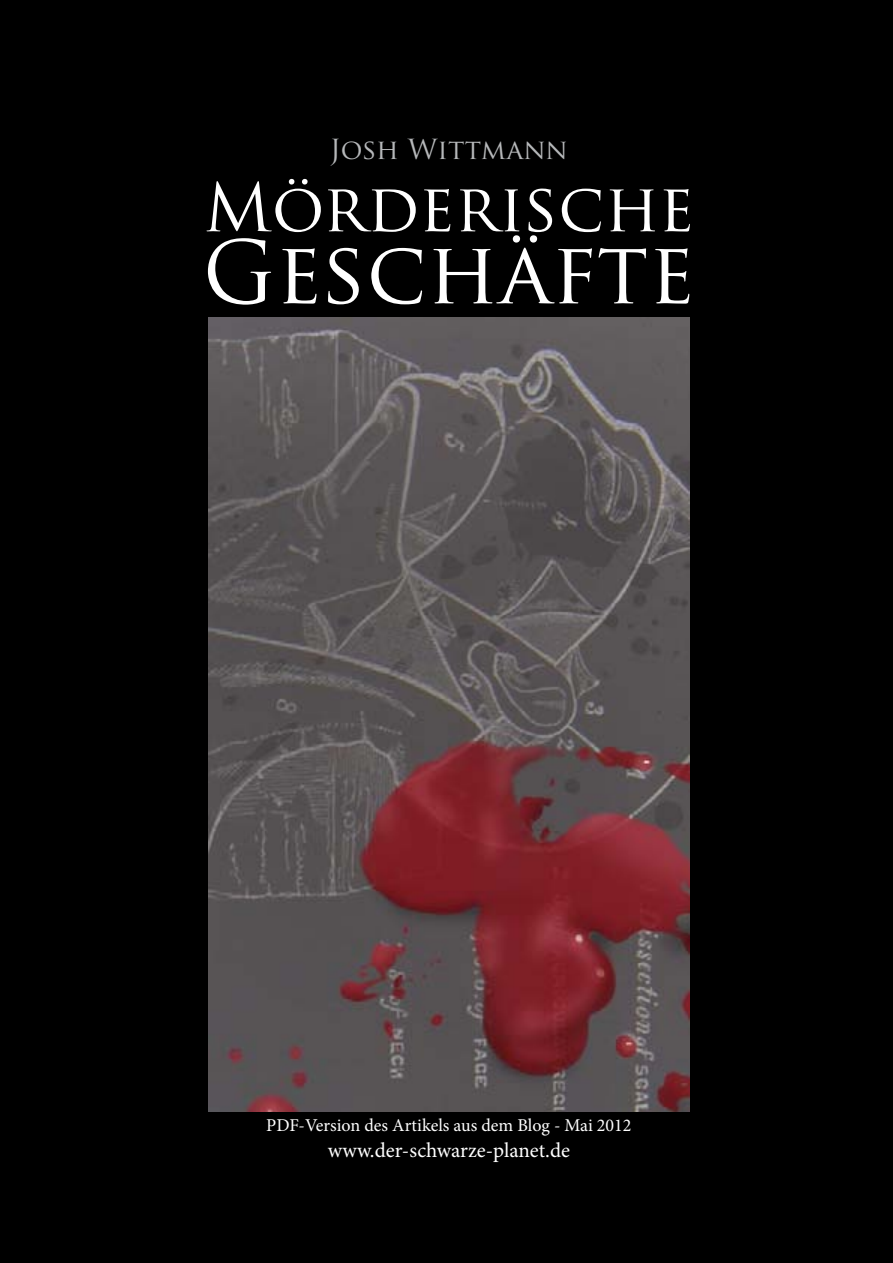
<style>
.page{position:relative;width:893px;height:1263px;background:#fff}
.page>*{position:absolute;margin:0;border:0;box-sizing:border-box;transform-origin:0 0}
.t1{font:84.75px "Trajan Pro";color:#fff}
.t2{font:65.25px "Trajan Pro";color:#fff}
.t3{font:27px "Trajan Pro";color:#b6b8ba}
.t4{font:21px "Minion Pro";color:#fff}
.t5{font:18px "Minion Pro";color:#fff}
</style>
<div class="page">
<div style="left:1px;top:1px;width:892px;height:1262px;background:#000"></div>
<img style="left:208px;top:317px;width:482px;height:795px">
<p class="t3" style="left:330px;top:132px;width:239px">Josh Wittmann</p>
<p class="t2" style="left:203px;top:166px;width:493px">Mörderische</p>
<p class="t1" style="left:202px;top:219px;width:494px">Geschäfte</p>
<p class="t5" style="left:266px;top:1113px;width:367px">PDF-Version des Artikels aus dem Blog - Mai 2012</p>
<p class="t4" style="left:328px;top:1136px;width:244px">www.der-schwarze-planet.de</p>
</div>
